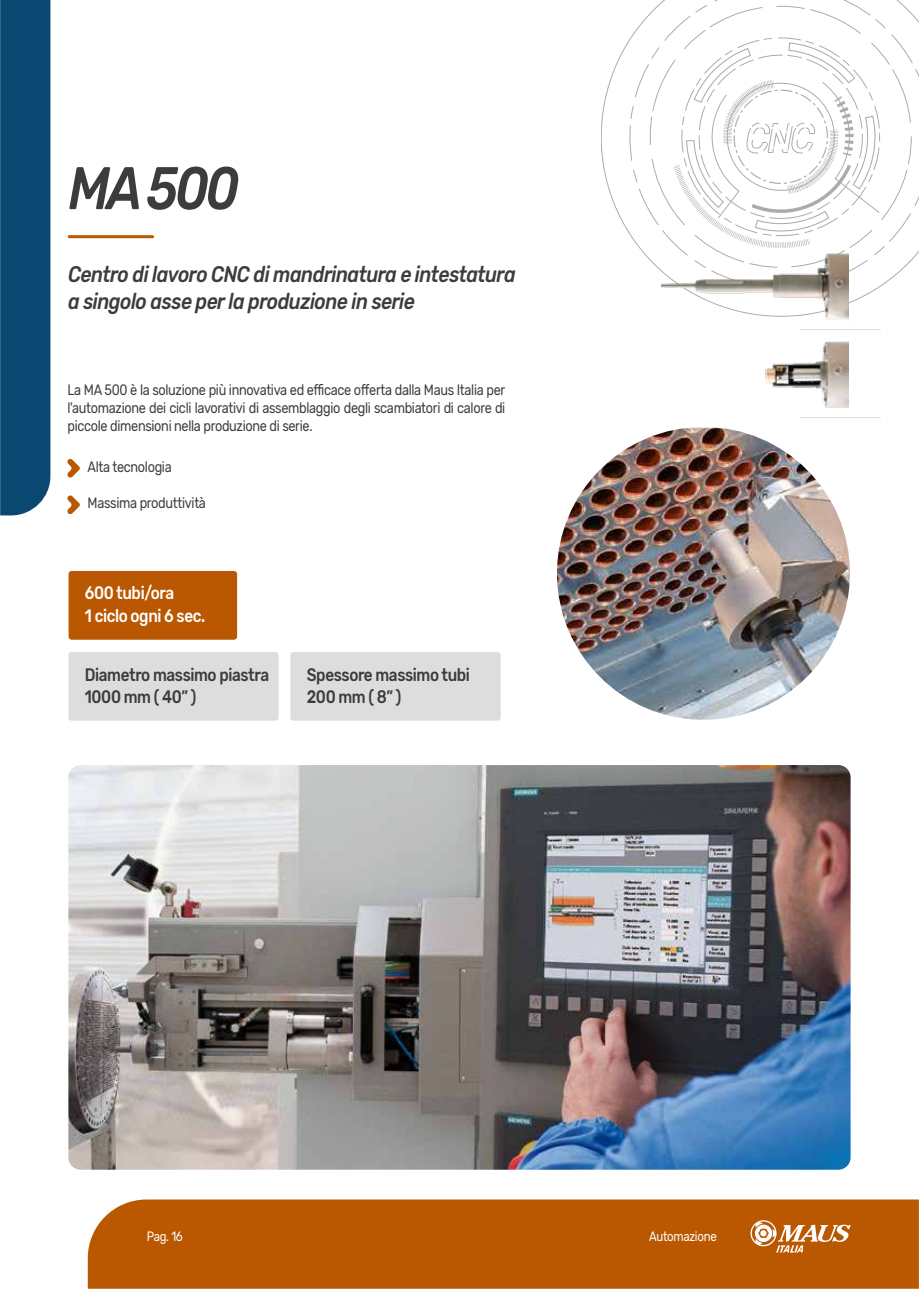
<style>
.page{position:relative;width:919px;height:1289px;background:#fff}
.page>*{position:absolute;margin:0;border:0;box-sizing:border-box;transform-origin:0 0}
.t1{font:italic 500 60px "Rubik";color:#3c3c3b;scale:.85 1}
.t2{font:italic 500 22.5px/27px "Rubik";letter-spacing:-.025em;color:#3c3c3b;scale:.85 1}
.t3{font:500 18px/22.5px "Rubik";letter-spacing:-.025em;color:#3c3c3b;scale:.85 1}
.t4{font:500 18px/22.5px "Rubik";letter-spacing:-.025em;color:#fff;scale:.85 1}
.t5{font:15px/18px "Rubik";letter-spacing:-.025em;color:#3c3c3b;text-align:justify;scale:.85 1}
.t6{font:13.5px "Rubik";letter-spacing:-.025em;color:#fff;scale:.85 1}
</style>
<div class="page">
<svg style="left:601px;top:36px;width:280px;height:280px"></svg>
<svg style="left:632px;top:0;width:286px;height:286px"></svg>
<svg style="left:669px;top:42px;width:210px;height:214px"></svg>
<hr style="left:69px;top:235px;width:84px;height:3px;background:#ba5802">
<div style="left:68px;top:571px;width:169px;height:68px;background:#ba5802;border-radius:3px"></div>
<svg style="left:67px;top:458px;width:13px;height:20px"></svg>
<svg style="left:67px;top:495px;width:13px;height:19px"></svg>
<img style="left:68px;top:765px;width:782px;height:404px">
<img style="left:557px;top:427px;width:292px;height:292px;border-radius:146px">
<div style="left:68px;top:652px;width:211px;height:68px;background:#ddd;border-radius:3px"></div>
<div style="left:290px;top:652px;width:210px;height:68px;background:#ddd;border-radius:3px"></div>
<img style="left:661px;top:254px;width:187px;height:66px">
<img style="left:765px;top:341px;width:83px;height:66px">
<hr style="left:799px;top:329px;width:81px;height:1px;background:#1d1d1b">
<hr style="left:799px;top:417px;width:81px;height:1px;background:#1d1d1b">
<div style="left:88px;top:1199px;width:830px;height:89px;background:#ba5802"></div>
<svg style="left:750px;top:1220px;width:100px;height:32px"></svg>
<div style="left:0;top:0;width:50px;height:515px;background:#0b4871"></div>
<h1 class="t1" style="left:68px;top:154px;width:202px">MA 500</h1>
<h2 class="t2" style="left:68px;top:261px;width:528px">Centro di lavoro CNC di mandrinatura e intestatura a singolo asse per la produzione in serie</h2>
<p class="t5" style="left:67px;top:380px;width:516px">La MA 500 è la soluzione più innovativa ed efficace offerta dalla Maus Italia per l'automazione dei cicli lavorativi di assemblaggio degli scambiatori di calore di piccole dimensioni nella produzione di serie.</p>
<p class="t5" style="left:88px;top:458px;width:100px">Alta tecnologia</p>
<p class="t5" style="left:88px;top:494px;width:141px">Massima produttività</p>
<p class="t4" style="left:85px;top:582px;width:143px">600 tubi/ora<br>1 ciclo ogni 6 sec.</p>
<p class="t3" style="left:85px;top:663px;width:218px">Diametro massimo piastra<br>1000 mm ( 40” )</p>
<p class="t3" style="left:307px;top:663px;width:193px">Spessore massimo tubi<br>200 mm ( 8” )</p>
<p class="t6" style="left:147px;top:1228px;width:44px">Pag. 16</p>
<p class="t6" style="left:649px;top:1228px;width:81px">Automazione</p>
</div>
